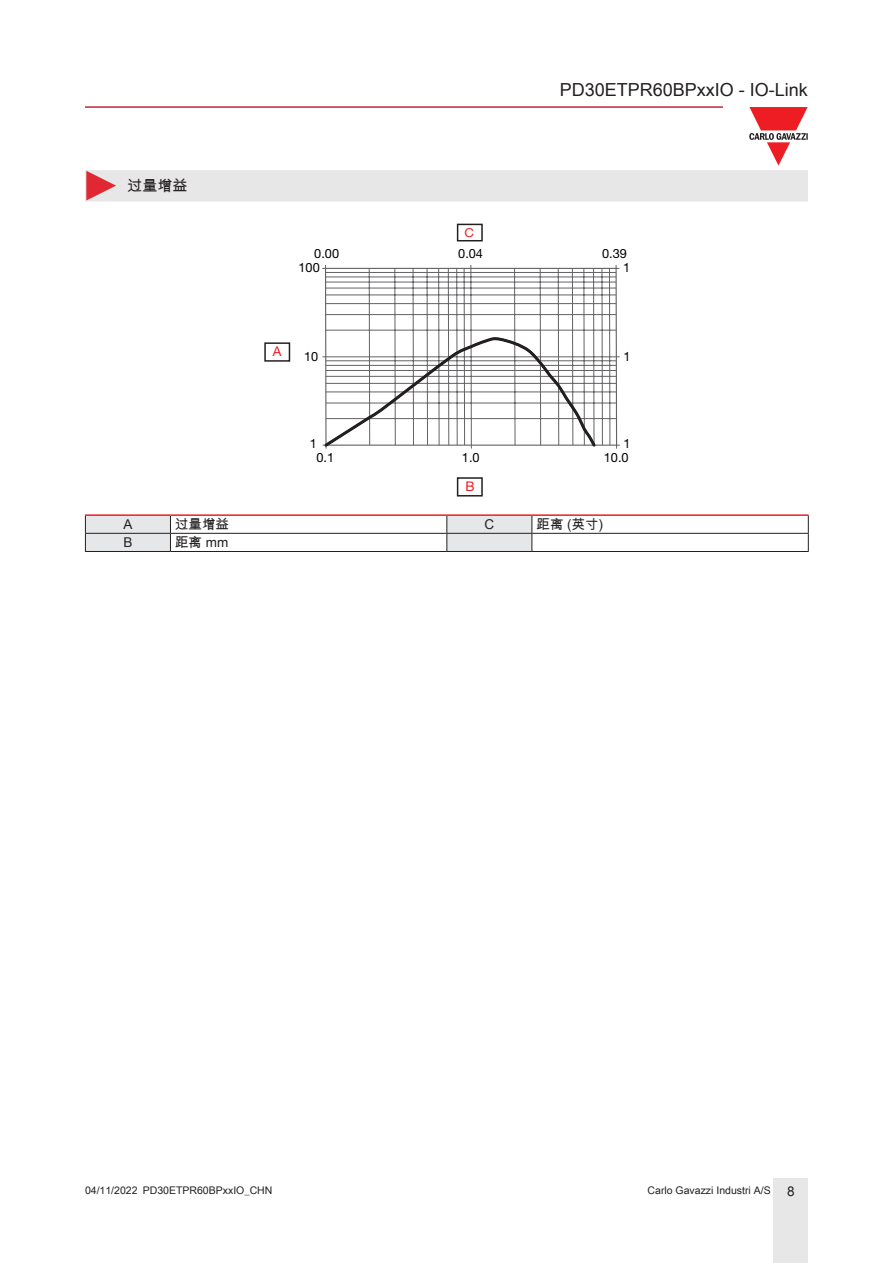
<style>
.page{position:relative;width:893px;height:1263px;background:#fff}
.page>*{position:absolute;margin:0;border:0;box-sizing:border-box;transform-origin:0 0}
.t1{font:18px "Arial Unicode MS";color:#231f20}
.Titolo03{font:15px "Arial Unicode MS";color:#231f20}
.TestoTabella{font:13.5px "Arial Unicode MS";color:#231f20}
.TestoTabellaFndGCen{font:13.5px "Arial Unicode MS";color:#231f20}
.t2{font:13.35px "Helvetica Neue LT Std";color:#ee1d23}
.t3{font:12.75px "Helvetica Neue LT Std";color:#000001}
.t4{font:12.3px "Helvetica Neue LT Std";color:#ee1d23;scale:1.09 1}
.t5{font:10.5px "Arial Unicode MS";color:#231f20}
.s1{font-size:13.5px}
</style>
<div class="page">
<hr style="left:85px;top:106px;width:638px;height:2px;background:#c42633">
<div style="left:774px;top:1178px;width:34px;height:85px;background:#e7e7e8"></div>
<svg style="left:85px;top:107px;width:723px;height:95px"></svg>
<svg style="left:322px;top:265px;width:298px;height:184px"></svg>
<svg style="left:264px;top:336px;width:334px;height:160px"></svg>
<div style="left:457px;top:224px;width:26px;height:17px;border:1px solid #231f20"></div>
<hr style="left:85px;top:514px;width:85px;height:2px;background:#ee1d23">
<hr style="left:170px;top:514px;width:277px;height:2px;background:#ee1d23">
<hr style="left:447px;top:514px;width:85px;height:2px;background:#ee1d23">
<hr style="left:532px;top:514px;width:277px;height:2px;background:#ee1d23">
<hr style="left:532px;top:533px;width:277px;height:1px;background:#231f20">
<svg style="left:85px;top:515px;width:447px;height:36px"></svg>
<svg style="left:808px;top:516px;width:1px;height:35px"></svg>
<hr style="left:85px;top:551px;width:85px;height:1px;background:#231f20">
<hr style="left:170px;top:551px;width:277px;height:1px;background:#231f20">
<hr style="left:447px;top:551px;width:85px;height:1px;background:#231f20">
<hr style="left:532px;top:551px;width:277px;height:1px;background:#231f20">
<p class="Titolo03" style="left:128px;top:175px;width:61px">过量增益</p>
<h1 class="t1" style="left:560px;top:77px;width:250px">PD30ETPR60BPxxIO - IO-Link</h1>
<p class="t4" style="left:464px;top:226px;width:10px">C</p>
<p class="t3" style="left:314px;top:245px;width:26px">0.00</p>
<p class="t3" style="left:458px;top:245px;width:26px">0.04</p>
<p class="t3" style="left:602px;top:245px;width:26px">0.39</p>
<p class="t3" style="left:298px;top:260px;width:23px">100</p>
<p class="t3" style="left:623px;top:260px;width:9px">1</p>
<p class="t2" style="left:273px;top:343px;width:10px">A</p>
<p class="t3" style="left:304px;top:349px;width:16px">10</p>
<p class="t3" style="left:623px;top:349px;width:9px">1</p>
<p class="t3" style="left:310px;top:436px;width:9px">1</p>
<p class="t3" style="left:624px;top:436px;width:9px">1</p>
<p class="t3" style="left:316px;top:450px;width:19px">0.1</p>
<p class="t3" style="left:462px;top:450px;width:19px">1.0</p>
<p class="t3" style="left:604px;top:450px;width:26px">10.0</p>
<p class="t2" style="left:465px;top:478px;width:11px">B</p>
<p class="TestoTabellaFndGCen" style="left:123px;top:514px;width:11px">A</p>
<p class="TestoTabella" style="left:175px;top:514px;width:55px">过量增益</p>
<p class="TestoTabellaFndGCen" style="left:484px;top:514px;width:11px">C</p>
<p class="TestoTabella" style="left:536px;top:514px;width:68px">距离 (英寸)</p>
<p class="TestoTabellaFndGCen" style="left:123px;top:533px;width:11px">B</p>
<p class="TestoTabella" style="left:175px;top:533px;width:55px">距离 mm</p>
<p class="t5" style="left:85px;top:1183px;width:189px">04/11/2022 PD30ETPR60BPxxIO_CHN</p>
<p class="t5" style="left:648px;top:1183px;width:149px">Carlo Gavazzi Industri A/S <span class="s1">8</span></p>
</div>
